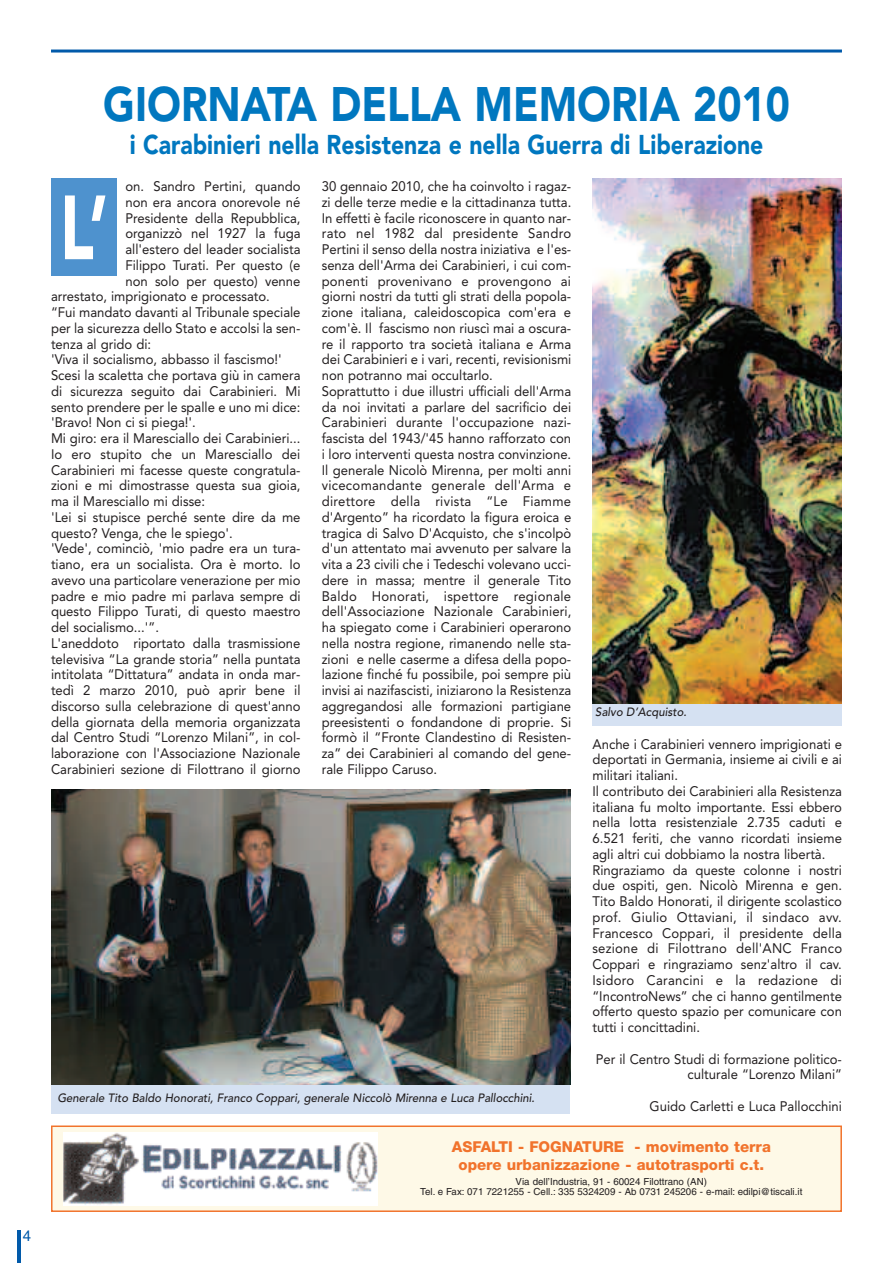
<style>
.page{position:relative;width:893px;height:1263px;background:#fff}
.page>*{position:absolute;margin:0;border:0;box-sizing:border-box;transform-origin:0 0}
.t1{font:900 90px "Avenir";color:#fff;scale:.7 1}
.t2{font:900 48px "Avenir";color:#0077bf;scale:.85 1}
.t3{font:900 27px "Avenir";color:#0077bf;scale:.85 1}
.t4{font:800 15px/18px "Helvetica Neue";color:#f1732c;text-align:center}
.t5{font:15px "Helvetica";color:#015aaa}
.t6{font:13.8px/15.8px "Avenir";color:#231f20;scale:.95 1}
.t7{font:italic 500 12px "Avenir";color:#231f20;scale:.95 1}
.t8{font:9.75px/10.5px "Helvetica";color:#231f20;text-align:center}
</style>
<div class="page">
<hr style="left:51px;top:50px;width:791px;height:3px;background:#015aaa">
<hr style="left:17px;top:1230px;width:3px;height:33px;background:#015aaa">
<div style="left:51px;top:178px;width:66px;height:98px;background:#4e92ce"></div>
<div style="left:593px;top:704px;width:249px;height:21px;background:#d5e1f2"></div>
<div style="left:52px;top:1126px;width:789px;height:85px;background:#fef9e7"></div>
<div style="left:51px;top:1125px;width:791px;height:87px;border:2px solid #f1732c"></div>
<img style="left:64px;top:1132px;width:314px;height:74px">
<img style="left:593px;top:179px;width:249px;height:525px">
<img style="left:51px;top:789px;width:519px;height:296px">
<div style="left:51px;top:1085px;width:519px;height:29px;background:#d5e1f2"></div>
<p class="t5" style="left:23px;top:1230px;width:10px">4</p>
<h2 class="t2" style="left:103px;top:85px;width:809px">GIORNATA DELLA MEMORIA 2010</h2>
<h3 class="t3" style="left:130px;top:134px;width:747px">i Carabinieri nella Resistenza e nella Guerra di Liberazione</h3>
<p class="t6" style="left:125px;top:179px;width:186px">on. Sandro Pertini, quando</p>
<p class="t6" style="left:125px;top:195px;width:186px">non era ancora onorevole né</p>
<p class="t6" style="left:125px;top:211px;width:186px">Presidente della Repubblica,</p>
<p class="t6" style="left:125px;top:227px;width:186px">organizzò nel 1927 la fuga</p>
<p class="t6" style="left:125px;top:242px;width:186px">all'estero del leader socialista</p>
<p class="t6" style="left:125px;top:258px;width:186px">Filippo Turati. Per questo (e</p>
<p class="t6" style="left:125px;top:274px;width:186px">non solo per questo) venne</p>
<p class="t6" style="left:51px;top:290px;width:232px">arrestato, imprigionato e processato.</p>
<p class="t6" style="left:51px;top:305px;width:264px">“Fui mandato davanti al Tribunale speciale</p>
<p class="t6" style="left:51px;top:321px;width:264px">per la sicurezza dello Stato e accolsi la sen-</p>
<p class="t6" style="left:51px;top:337px;width:107px">tenza al grido di:</p>
<p class="t6" style="left:51px;top:353px;width:245px">'Viva il socialismo, abbasso il fascismo!'</p>
<p class="t6" style="left:51px;top:368px;width:264px">Scesi la scaletta che portava giù in camera</p>
<p class="t6" style="left:51px;top:384px;width:264px">di sicurezza seguito dai Carabinieri. Mi</p>
<p class="t6" style="left:51px;top:400px;width:264px">sento prendere per le spalle e uno mi dice:</p>
<p class="t6" style="left:51px;top:416px;width:154px">'Bravo! Non ci si piega!'.</p>
<p class="t6" style="left:51px;top:431px;width:264px">Mi giro: era il Maresciallo dei Carabinieri...</p>
<p class="t6" style="left:51px;top:447px;width:264px">Io ero stupito che un Maresciallo dei</p>
<p class="t6" style="left:51px;top:463px;width:264px">Carabinieri mi facesse queste congratula-</p>
<p class="t6" style="left:51px;top:479px;width:264px">zioni e mi dimostrasse questa sua gioia,</p>
<p class="t6" style="left:51px;top:494px;width:164px">ma il Maresciallo mi disse:</p>
<p class="t6" style="left:51px;top:510px;width:264px">'Lei si stupisce perché sente dire da me</p>
<p class="t6" style="left:51px;top:526px;width:193px">questo? Venga, che le spiego'.</p>
<p class="t6" style="left:51px;top:542px;width:264px">'Vede', cominciò, 'mio padre era un tura-</p>
<p class="t6" style="left:51px;top:557px;width:264px">tiano, era un socialista. Ora è morto. Io</p>
<p class="t6" style="left:51px;top:573px;width:264px">avevo una particolare venerazione per mio</p>
<p class="t6" style="left:51px;top:589px;width:264px">padre e mio padre mi parlava sempre di</p>
<p class="t6" style="left:51px;top:605px;width:264px">questo Filippo Turati, di questo maestro</p>
<p class="t6" style="left:51px;top:620px;width:115px">del socialismo...'”.</p>
<p class="t6" style="left:51px;top:636px;width:264px">L'aneddoto riportato dalla trasmissione</p>
<p class="t6" style="left:51px;top:652px;width:264px">televisiva “La grande storia” nella puntata</p>
<p class="t6" style="left:51px;top:668px;width:264px">intitolata “Dittatura” andata in onda mar-</p>
<p class="t6" style="left:51px;top:683px;width:264px">tedì 2 marzo 2010, può aprir bene il</p>
<p class="t6" style="left:51px;top:699px;width:264px">discorso sulla celebrazione di quest'anno</p>
<p class="t6" style="left:51px;top:715px;width:264px">della giornata della memoria organizzata</p>
<p class="t6" style="left:51px;top:731px;width:264px">dal Centro Studi “Lorenzo Milani”, in col-</p>
<p class="t6" style="left:51px;top:746px;width:264px">laborazione con l'Associazione Nazionale</p>
<p class="t6" style="left:51px;top:762px;width:264px">Carabinieri sezione di Filottrano il giorno</p>
<p class="t6" style="left:322px;top:179px;width:264px">30 gennaio 2010, che ha coinvolto i ragaz&shy;zi delle terze medie e la cittadinanza tutta.<br>In effetti è facile riconoscere in quanto nar&shy;rato nel 1982 dal presidente Sandro Pertini il senso della nostra iniziativa e l'es&shy;senza dell'Arma dei Carabinieri, i cui com&shy;ponenti provenivano e provengono ai giorni nostri da tutti gli strati della popola&shy;zione italiana, caleidoscopica com'era e com'è. Il fascismo non riuscì mai a oscura&shy;re il rapporto tra società italiana e Arma dei Carabinieri e i vari, recenti, revisionismi non potranno mai occultarlo.<br>Soprattutto i due illustri ufficiali dell'Arma da noi invitati a parlare del sacrificio dei Carabinieri durante l'occupazione nazi&shy;fascista del 1943/'45 hanno rafforzato con i loro interventi questa nostra convinzione.<br>Il generale Nicolò Mirenna, per molti anni vicecomandante generale dell'Arma e direttore della rivista “Le Fiamme d'Argento” ha ricordato la figura eroica e tragica di Salvo D'Acquisto, che s'incolpò d'un attentato mai avvenuto per salvare la vita a 23 civili che i Tedeschi volevano ucci&shy;dere in massa; mentre il generale Tito Baldo Honorati, ispettore regionale dell'Associazione Nazionale Carabinieri, ha spiegato come i Carabinieri operarono nella nostra regione, rimanendo nelle sta&shy;zioni e nelle caserme a difesa della popo&shy;lazione finché fu possibile, poi sempre più invisi ai nazifascisti, iniziarono la Resistenza aggregandosi alle formazioni partigiane preesistenti o fondandone di proprie. Si formò il “Fronte Clandestino di Resisten&shy;za” dei Carabinieri al comando del gene&shy;rale Filippo Caruso.</p>
<h1 class="t1" style="left:60px;top:191px;width:70px">L’</h1>
<p class="t7" style="left:595px;top:707px;width:98px">Salvo D’Acquisto.</p>
<p class="t6" style="left:592px;top:737px;width:264px">Anche i Carabinieri vennero imprigionati e deportati in Germania, insieme ai civili e ai militari italiani.<br>Il contributo dei Carabinieri alla Resistenza italiana fu molto importante. Essi ebbero nella lotta resistenziale 2.735 caduti e 6.521 feriti, che vanno ricordati insieme agli altri cui dobbiamo la nostra libertà.<br>Ringraziamo da queste colonne i nostri due ospiti, gen. Nicolò Mirenna e gen.<br>Tito Baldo Honorati, il dirigente scolastico prof. Giulio Ottaviani, il sindaco avv.<br>Francesco Coppari, il presidente della sezione di Filottrano dell'ANC Franco Coppari e ringraziamo senz'altro il cav.<br>Isidoro Carancini e la redazione di “IncontroNews” che ci hanno gentilmente offerto questo spazio per comunicare con tutti i concittadini.</p>
<p class="t6" style="left:596px;top:1052px;width:261px;text-align:right">Per il Centro Studi di formazione politico&shy;culturale “Lorenzo Milani”</p>
<p class="t6" style="left:650px;top:1099px;width:204px">Guido Carletti e Luca Pallocchini</p>
<p class="t7" style="left:57px;top:1093px;width:504px">Generale Tito Baldo Honorati, Franco Coppari, generale Niccolò Mirenna e Luca Pallocchini.</p>
<p class="t4" style="left:452px;top:1139px;width:321px">ASFALTI - FOGNATURE - movimento terra opere urbanizzazione - autotrasporti c.t.</p>
<p class="t8" style="left:420px;top:1177px;width:384px">Via dell’Industria, 91 - 60024 Filottrano (AN)<br>Tel. e Fax: 071 7221255 - Cell.: 335 5324209 - Ab 0731 245206 - e-mail: edilpi@tiscali.it</p>
</div>
